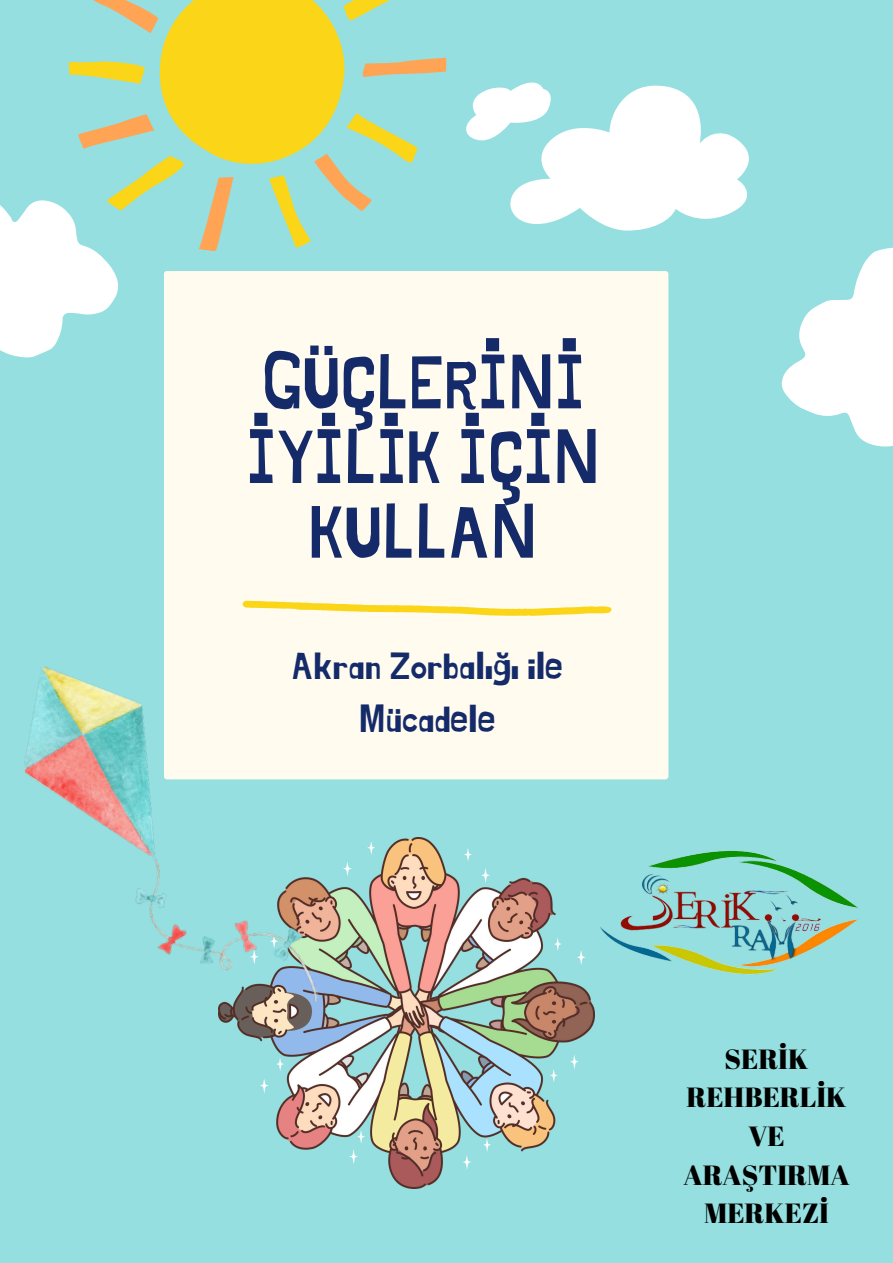
<style>
.page{position:relative;width:893px;height:1263px;background:#95dfe0}
.page>*{position:absolute;margin:0;border:0;box-sizing:border-box;transform-origin:0 0}
.t1{font:74.18px/74.7px "Jingleberry";color:#152a69;text-align:center}
.t2{font:38.55px/53.1px "Jingleberry";color:#152a69;text-align:center}
.t3{font:27.75px/38.6px "Abril Fatface";color:#000;text-align:center}
</style>
<div class="page">
<svg style="left:466px;top:82px;width:283px;height:149px"></svg>
<svg style="left:781px;top:247px;width:112px;height:200px"></svg>
<div style="left:164px;top:271px;width:504px;height:508px;background:#fffcef;border-radius:3px"></div>
<svg style="left:0;top:200px;width:118px;height:158px"></svg>
<svg style="left:243px;top:601px;width:369px;height:15px"></svg>
<svg style="left:78px;top:57px;width:368px;height:196px"></svg>
<svg style="left:69px;top:0;width:359px;height:249px"></svg>
<img style="left:260px;top:837px;width:334px;height:351px">
<img style="left:24px;top:666px;width:295px;height:377px">
<img style="left:600px;top:850px;width:258px;height:125px">
<h1 class="t1" style="left:247px;top:344px;width:355px">GÜÇLERİNİ<br>İYİLİK İÇİN<br>KULLAN</h1>
<h2 class="t2" style="left:291px;top:638px;width:273px">Akran Zorbalığı ile<br>Mücadele</h2>
<p class="t3" style="left:683px;top:1039px;width:168px">SERİK<br>REHBERLİK<br>VE<br>ARAŞTIRMA<br>MERKEZİ</p>
</div>
